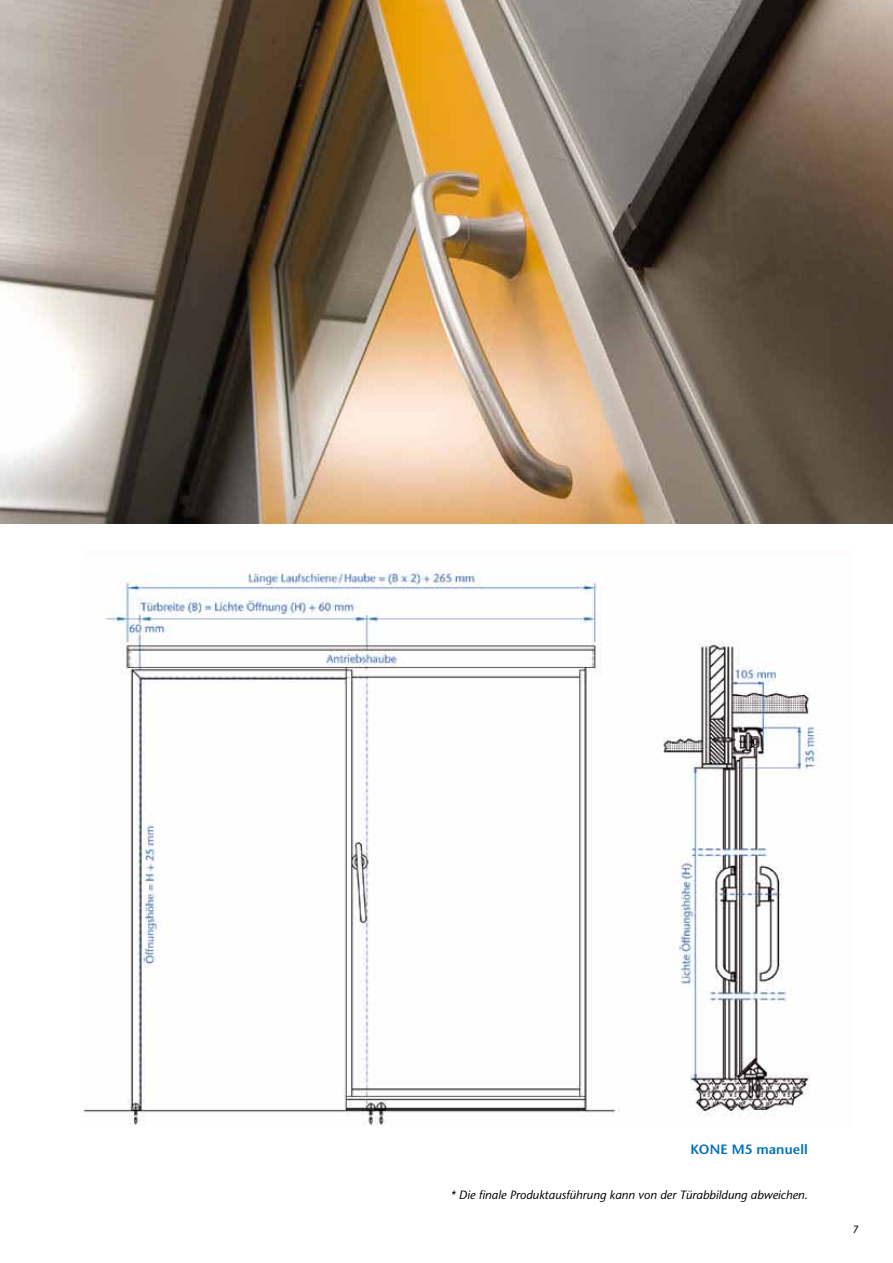
<style>
.page{position:relative;width:893px;height:1263px;background:#fff}
.page>*{position:absolute;margin:0;border:0;box-sizing:border-box;transform-origin:0 0}
.t1{font:600 13.5px "Stone Sans";letter-spacing:.01em;color:#0071bb}
.t2{font:italic 12px "Stone Sans";color:#000}
.t3{font:10.5px "Stone Sans";color:#000}
</style>
<div class="page">
<img style="left:0;top:0;width:893px;height:523px">
<img style="left:84px;top:551px;width:767px;height:573px">
<p class="t1" style="left:690px;top:1141px;width:119px">KONE M5 manuell</p>
<p class="t2" style="left:450px;top:1188px;width:359px">* Die finale Produktausführung kann von der Türabbildung abweichen.</p>
<p class="t3" style="left:853px;top:1223px;width:8px">7</p>
</div>
